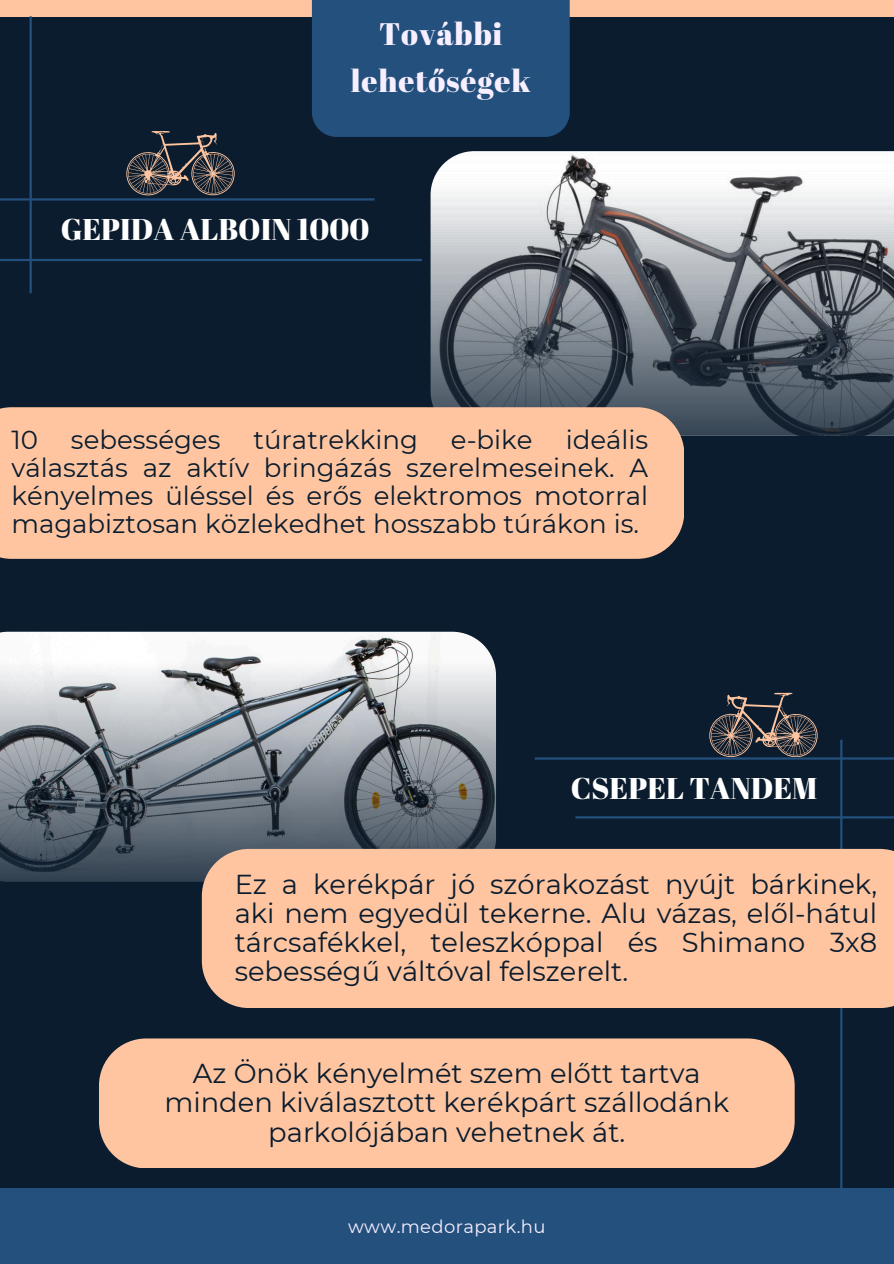
<style>
.page{position:relative;width:894px;height:1264px;background:#fff}
.page>*{position:absolute;margin:0;border:0;box-sizing:border-box;transform-origin:0 0}
.t1{font:31.2px/47.2px "Abril Fatface";letter-spacing:.025em;color:#f7efff;text-align:center}
.t2{font:30px "Abril Fatface";color:#fff}
.t3{font:27.3px/29.2px "Montserrat";color:#0a1c2e;text-align:center}
.t4{font:26.1px/27.9px "Montserrat";color:#0a1c2e;text-align:justify}
.t5{font:18px "Montserrat";letter-spacing:.02em;color:#f7efff}
</style>
<div class="page">
<div style="left:0;top:0;width:893px;height:1263px;background:#0a1c2e"></div>
<div style="left:0;top:1188px;width:893px;height:75px;background:#23507d"></div>
<div style="left:0;top:0;width:893px;height:16px;background:#ffc5a0"></div>
<hr style="left:840px;top:739px;width:2px;height:462px;background:#23507d">
<hr style="left:534px;top:757px;width:359px;height:2px;background:#23507d">
<hr style="left:575px;top:816px;width:318px;height:2px;background:#23507d">
<svg style="left:709px;top:692px;width:108px;height:65px"></svg>
<div style="left:312px;top:0;width:257px;height:137px;background:#23507d"></div>
<div style="left:99px;top:1038px;width:695px;height:130px;background:#ffc5a0;border-radius:47px"></div>
<svg style="left:0;top:632px;width:496px;height:250px;background:#8f969c"></svg>
<div style="left:202px;top:848px;width:691px;height:160px;background:#ffc5a0"></div>
<svg style="left:430px;top:151px;width:463px;height:284px;background:#8b9097"></svg>
<div style="left:0;top:407px;width:684px;height:152px;background:#ffc5a0"></div>
<hr style="left:0;top:259px;width:422px;height:2px;background:#23507d">
<hr style="left:30px;top:16px;width:2px;height:277px;background:#23507d">
<svg style="left:126px;top:131px;width:108px;height:64px"></svg>
<hr style="left:0;top:198px;width:374px;height:2px;background:#23507d">
<p class="t1" style="left:351px;top:9px;width:181px">További lehetőségek</p>
<p class="t2" style="left:61px;top:209px;width:310px">GEPIDA ALBOIN 1000</p>
<p class="t4" style="left:11px;top:426px;width:638px;text-indent:554px">ideális választás az aktív bringázás szerelmeseinek. A kényelmes üléssel és erős elektromos motorral magabiztosan közlekedhet hosszabb túrákon is.</p>
<p class="t4" style="left:11px;top:426px;width:28px">10</p>
<p class="t4" style="left:71px;top:426px;width:151px">sebességes</p>
<p class="t4" style="left:253px;top:426px;width:166px">túratrekking</p>
<p class="t4" style="left:451px;top:426px;width:83px">e-bike</p>
<h3 class="t2" style="left:570px;top:767px;width:248px">CSEPEL TANDEM</h3>
<p class="t3" style="left:234px;top:869px;width:643px;text-align:justify">Ez a kerékpár jó szórakozást nyújt bárkinek, aki nem egyedül tekerne. Alu vázas, elől-hátul tárcsafékkel, teleszkóppal és Shimano 3x8 sebességű váltóval felszerelt.</p>
<p class="t3" style="left:164px;top:1058px;width:566px">Az Önök kényelmét szem előtt tartva minden kiválasztott kerékpárt szállodánk parkolójában vehetnek át.</p>
<h1 class="t5" style="left:348px;top:1215px;width:199px">www.medorapark.hu</h1>
</div>
